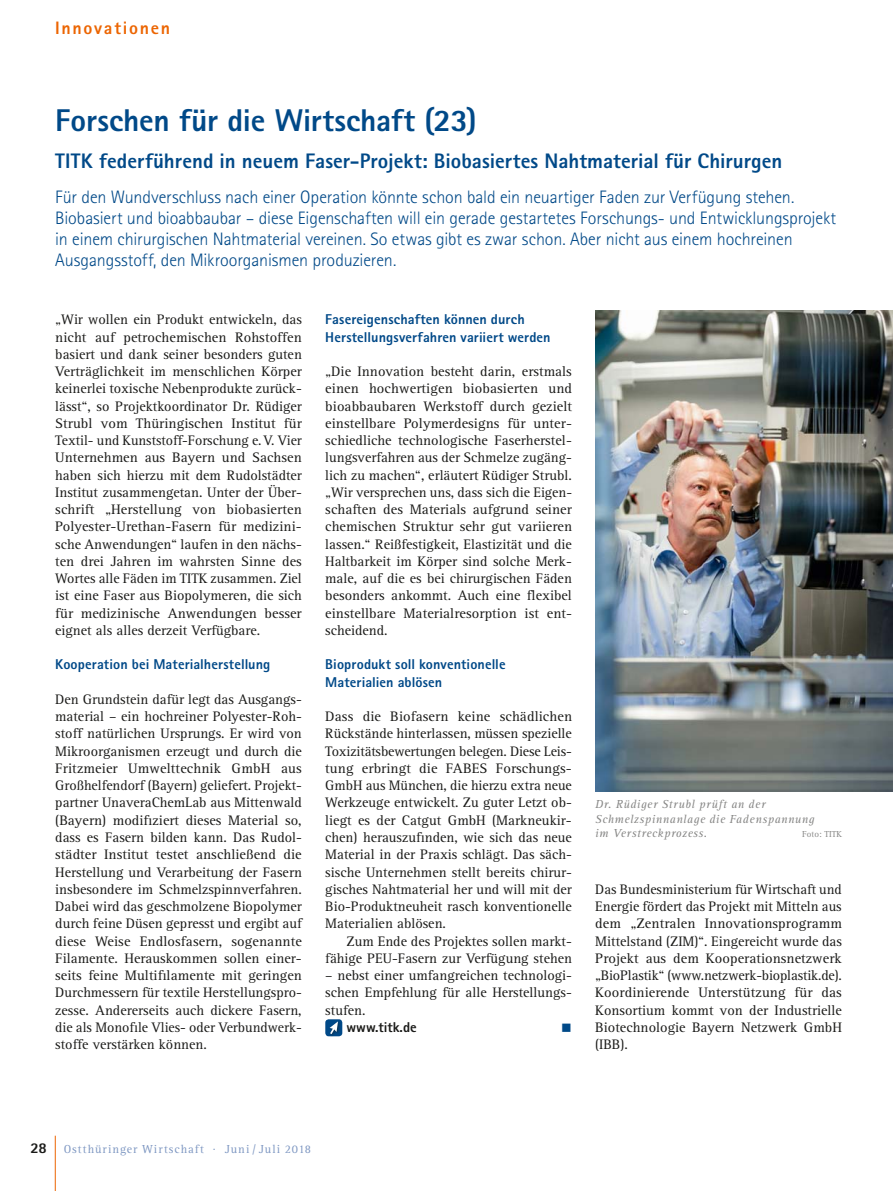
<style>
.page{position:relative;width:893px;height:1191px;background:#fff}
.page>*{position:absolute;margin:0;border:0;box-sizing:border-box;transform-origin:0 0}
.t1{font:800 31.5px "Agfa Rotis Sans Serif";letter-spacing:-.005em;color:#004988}
.t2{font:800 21px "Agfa Rotis Sans Serif";color:#004988}
.t3{font:300 18px/21px "Agfa Rotis Sans Serif";letter-spacing:-.005em;color:#004988}
.t4{font:800 18px "Agfa Rotis Sans Serif";letter-spacing:.095em;color:#ec6502}
.t5{font:14.25px/17.2px "Agfa Rotis Serif";color:#1a1a18;text-align:justify}
.t6{font:800 14.25px/17.2px "Agfa Rotis Sans Serif";letter-spacing:.005em;color:#004988}
.t7{font:800 14.25px "Agfa Rotis Sans Serif";color:#1a1a18}
.t8{font:14.25px "Wingdings";color:#004988}
.t9{font:italic 12px/14.4px "Agfa Rotis Serif";letter-spacing:.04em;color:#878786}
.t10{font:12px "Agfa Rotis Serif";letter-spacing:.085em;color:#7e97c2}
.t11{font:9px "Agfa Rotis Serif";color:#878786}
.s1{font-family:"Agfa Rotis Sans Serif";font-weight:800;font-size:15px;color:#1a1a18}
</style>
<div class="page">
<hr style="left:55px;top:1135px;width:1px;height:56px;background:#ec6502">
<div style="left:325px;top:1019px;width:17px;height:17px;background:#004988;border-radius:3px"></div>
<div style="left:329px;top:1020px;width:12px;height:17px;background:#1a1a18;opacity:.5"></div>
<svg style="left:330px;top:1021px;width:8px;height:13px"></svg>
<img style="left:595px;top:310px;width:298px;height:481px">
<p class="t4" style="left:55px;top:16px;width:117px">Innovationen</p>
<h1 class="t1" style="left:55px;top:100px;width:423px">Forschen für die Wirtschaft (23)</h1>
<h2 class="t2" style="left:55px;top:148px;width:729px">TITK federführend in neuem Faser-Projekt: Biobasiertes Nahtmaterial für Chirurgen</h2>
<p class="t3" style="left:55px;top:186px;width:782px">Für den Wundverschluss nach einer Operation könnte schon bald ein neuartiger Faden zur Verfügung stehen.<br>Biobasiert und bioabbaubar – diese Eigenschaften will ein gerade gestartetes Forschungs- und Entwicklungsprojekt in einem chirurgischen Nahtmaterial vereinen. So etwas gibt es zwar schon. Aber nicht aus einem hochreinen Ausgangsstoff, den Mikroorganismen produzieren.</p>
<p class="t5" style="left:55px;top:311px;width:248px">„Wir wollen ein Produkt entwickeln, das nicht auf petrochemischen Rohstoffen basiert und dank seiner besonders guten Verträglichkeit im menschlichen Körper keinerlei toxische Nebenprodukte zurück&shy;lässt“, so Projektkoordinator Dr. Rüdiger Strubl vom Thüringischen Institut für Textil- und Kunststoff-Forschung e.V. Vier Unternehmen aus Bayern und Sachsen haben sich hierzu mit dem Rudolstädter Institut zusammengetan. Unter der Über&shy;schrift „Herstellung von biobasierten Polyester-Urethan-Fasern für medizini&shy;sche Anwendungen“ laufen in den nächs&shy;ten drei Jahren im wahrsten Sinne des Wortes alle Fäden im TITK zusammen. Ziel ist eine Faser aus Biopolymeren, die sich für medizinische Anwendungen besser eignet als alles derzeit Verfügbare.</p>
<p class="t6" style="left:55px;top:656px;width:217px">Kooperation bei Materialherstellung</p>
<p class="t5" style="left:55px;top:691px;width:248px">Den Grundstein dafür legt das Ausgangs&shy;material – ein hochreiner Polyester-Roh&shy;stoff natürlichen Ursprungs. Er wird von Mikroorganismen erzeugt und durch die Fritzmeier Umwelttechnik GmbH aus Großhelfendorf (Bayern) geliefert. Projekt&shy;partner UnaveraChemLab aus Mittenwald (Bayern) modifiziert dieses Material so, dass es Fasern bilden kann. Das Rudol&shy;städter Institut testet anschließend die Herstellung und Verarbeitung der Fasern insbesondere im Schmelzspinnverfahren.<br>Dabei wird das geschmolzene Biopolymer durch feine Düsen gepresst und ergibt auf diese Weise Endlosfasern, sogenannte Filamente. Herauskommen sollen einer&shy;seits feine Multifilamente mit geringen Durchmessern für textile Herstellungspro&shy;zesse. Andererseits auch dickere Fasern, die als Monofile Vlies- oder Verbundwerk&shy;stoffe verstärken können.</p>
<p class="t6" style="left:325px;top:311px;width:227px">Fasereigenschaften können durch<br>Herstellungsverfahren variiert werden</p>
<p class="t5" style="left:325px;top:363px;width:248px">„Die Innovation besteht darin, erstmals einen hochwertigen biobasierten und bioabbaubaren Werkstoff durch gezielt einstellbare Polymerdesigns für unter&shy;schiedliche technologische Faserherstel&shy;lungsverfahren aus der Schmelze zugäng&shy;lich zu machen“, erläutert Rüdiger Strubl. „Wir versprechen uns, dass sich die Eigen&shy;schaften des Materials aufgrund seiner chemischen Struktur sehr gut variieren lassen.“ Reißfestigkeit, Elastizität und die Haltbarkeit im Körper sind solche Merk&shy;male, auf die es bei chirurgischen Fäden besonders ankommt. Auch eine flexibel einstellbare Materialresorption ist ent&shy;scheidend.</p>
<p class="t6" style="left:325px;top:656px;width:182px">Bioprodukt soll konventionelle<br>Materialien ablösen</p>
<p class="t5" style="left:325px;top:708px;width:248px;text-align:left">Dass die Biofasern keine schädlichen Rückstände hinterlassen, müssen spezielle Toxizitätsbewertungen belegen. Diese Leis&shy;tung erbringt die FABES Forschungs-GmbH aus München, die hierzu extra neue Werkzeuge entwickelt. Zu guter Letzt ob&shy;liegt es der Catgut GmbH (Markneukir&shy;chen) herauszufinden, wie sich das neue Material in der Praxis schlägt. Das säch&shy;sische Unternehmen stellt bereits chirur&shy;gisches Nahtmaterial her und will mit der Bio-Produktneuheit rasch konventionelle Materialien ablösen.</p>
<p class="t5" style="left:325px;top:932px;width:248px;text-align:right">Zum Ende des Projektes sollen markt&shy;fähige PEU-Fasern zur Verfügung stehen</p>
<p class="t5" style="left:325px;top:967px;width:248px">– nebst einer umfangreichen technologi&shy;schen Empfehlung für alle Herstellungs&shy;stufen.</p>
<p class="t7" style="left:347px;top:1018px;width:72px">www.titk.de</p>
<p class="t8" style="left:561px;top:1020px;width:12px">■</p>
<p class="t9" style="left:595px;top:797px;width:221px">Dr. Rüdiger Strubl prüft an der<br>Schmelzspinnanlage die Fadenspannung im Verstreckprozess.</p>
<p class="t11" style="left:802px;top:828px;width:41px">Foto: TITK</p>
<p class="t5" style="left:595px;top:880px;width:248px">Das Bundesministerium für Wirtschaft und Energie fördert das Projekt mit Mitteln aus dem „Zentralen Innovationsprogramm Mittelstand (ZIM)“. Eingereicht wurde das Projekt aus dem Kooperationsnetzwerk „BioPlastik“ (www.netzwerk-bioplastik.de).<br>Koordinierende Unterstützung für das Konsortium kommt von der Industrielle Biotechnologie Bayern Netzwerk GmbH (IBB).</p>
<p class="t10" style="left:30px;top:1141px;width:282px"><span class="s1">28</span> Ostthüringer Wirtschaft · Juni / Juli 2018</p>
</div>
